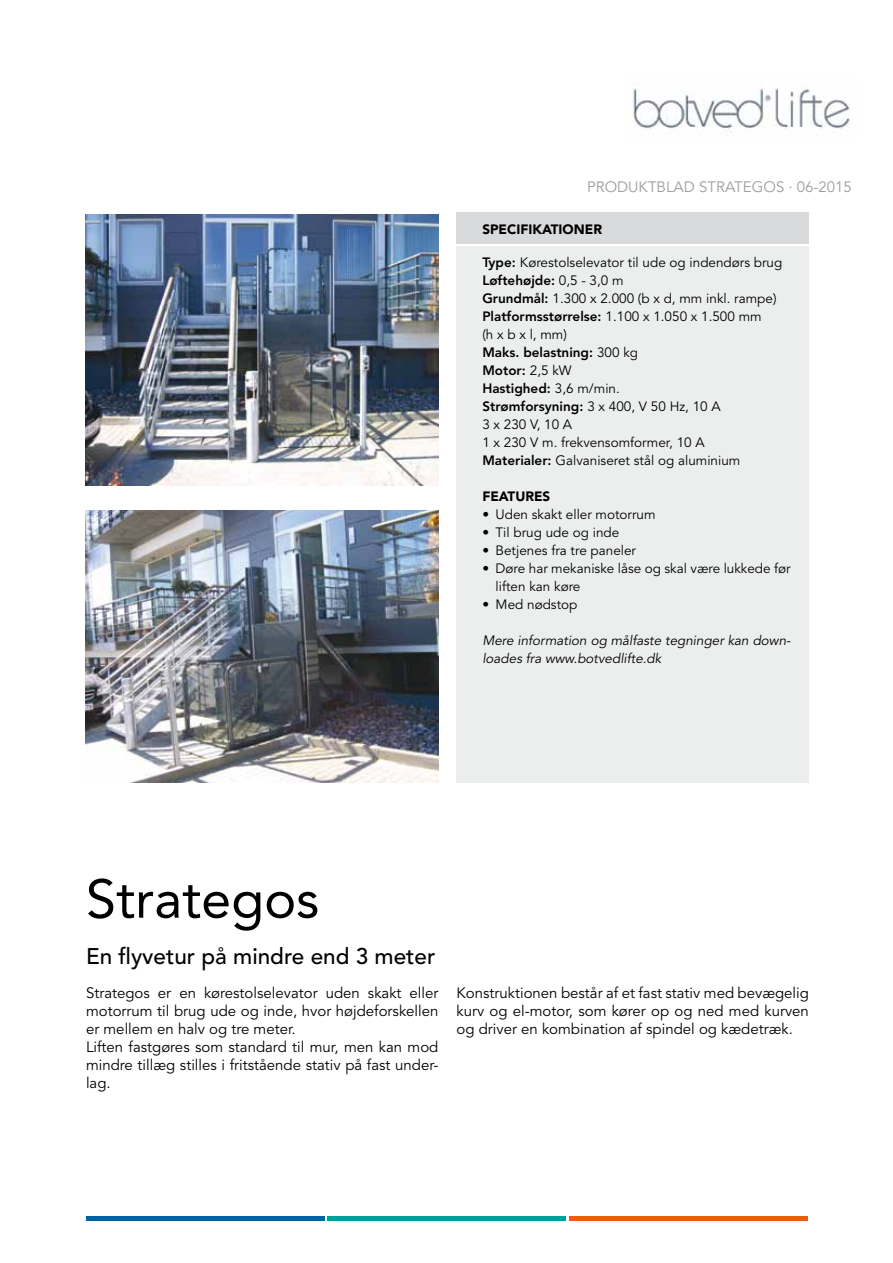
<style>
.page{position:relative;width:893px;height:1263px;background:#fff}
.page>*{position:absolute;margin:0;border:0;box-sizing:border-box;transform-origin:0 0}
.t1{font:54px "Avenir";color:#000}
.t2{font:500 22.5px "Avenir";color:#000}
.t3{font:15px/18px "Avenir";color:#000}
.t4{font:15px "Avenir";color:#9c9e9f}
.t5{font:13.5px/18px "Avenir";color:#000}
.t6{font:italic 13.5px/18px "Avenir";color:#000}
.t7{font:900 13.5px "Avenir";color:#000}
.s1{font-weight:800}
</style>
<div class="page">
<img style="left:633px;top:83px;width:217px;height:46px">
<hr style="left:86px;top:1216px;width:238px;height:4px;background:#0063a3">
<hr style="left:328px;top:1216px;width:238px;height:4px;background:#009e9d">
<hr style="left:570px;top:1216px;width:238px;height:4px;background:#e95d0f">
<img style="left:85px;top:214px;width:353px;height:271px">
<img style="left:85px;top:511px;width:353px;height:271px">
<div style="left:456px;top:213px;width:353px;height:31px;background:#d9dadb"></div>
<div style="left:456px;top:246px;width:353px;height:536px;background:#eceded"></div>
<p class="t4" style="left:587px;top:178px;width:131px">Produktblad STRAT</p>
<p class="t4" style="left:743px;top:178px;width:110px">EGOS · 06-2015</p>
<p class="t7" style="left:482px;top:221px;width:121px">SPECIFIKATIONER</p>
<p class="t5" style="left:482px;top:254px;width:301px"><span class="s1">Type:</span> Kørestolselevator til ude og indendørs brug<br><span class="s1">Løftehøjde:</span> 0,5 - 3,0 m<br><span class="s1">Grundmål:</span> 1.300 x 2.000 (b x d, mm inkl. rampe)<br><span class="s1">Platformsstørrelse:</span> 1.100 x 1.050 x 1.500 mm<br>(h x b x l, mm)<br><span class="s1">Maks. belastning:</span> 300 kg<br><span class="s1">Motor:</span> 2,5 kW<br><span class="s1">Hastighed:</span> 3,6 m/min.<br><span class="s1">Strømforsyning:</span> 3 x 400, V 50 Hz, 10 A<br>3 x 230 V, 10 A<br>1 x 230 V m. frekvensomformer, 10 A<br><span class="s1">Materialer:</span> Galvaniseret stål og aluminium</p>
<p class="t7" style="left:482px;top:488px;width:69px">FEATURES</p>
<p class="t5" style="left:482px;top:506px;width:175px">• Uden skakt eller motorrum</p>
<p class="t5" style="left:482px;top:524px;width:138px">• Til brug ude og inde</p>
<p class="t5" style="left:482px;top:542px;width:155px">• Betjenes fra tre paneler</p>
<p class="t5" style="left:496px;top:560px;width:297px;text-indent:-13px">• Døre har mekaniske låse og skal være lukkede før liften kan køre</p>
<p class="t5" style="left:482px;top:596px;width:97px">• Med nødstop</p>
<p class="t6" style="left:482px;top:632px;width:310px">Mere information og målfaste tegninger kan down&shy;loades fra www.botvedlifte.dk</p>
<h1 class="t1" style="left:86px;top:867px;width:235px">Strategos</h1>
<h2 class="t2" style="left:86px;top:943px;width:351px">En flyvetur på mindre end 3 meter</h2>
<p class="t3" style="left:86px;top:984px;width:354px">Strategos er en kørestolselevator uden skakt eller motorrum til brug ude og inde, hvor højdeforskellen er mellem en halv og tre meter.<br>Liften fastgøres som standard til mur, men kan mod mindre tillæg stilles i fritstående stativ på fast under&shy;lag.</p>
<p class="t3" style="left:456px;top:984px;width:354px;text-align:justify">Konstruktionen består af et fast stativ med bevægelig kurv og el-motor, som kører op og ned med kurven og driver en kombination af spindel og kædetræk.</p>
</div>
